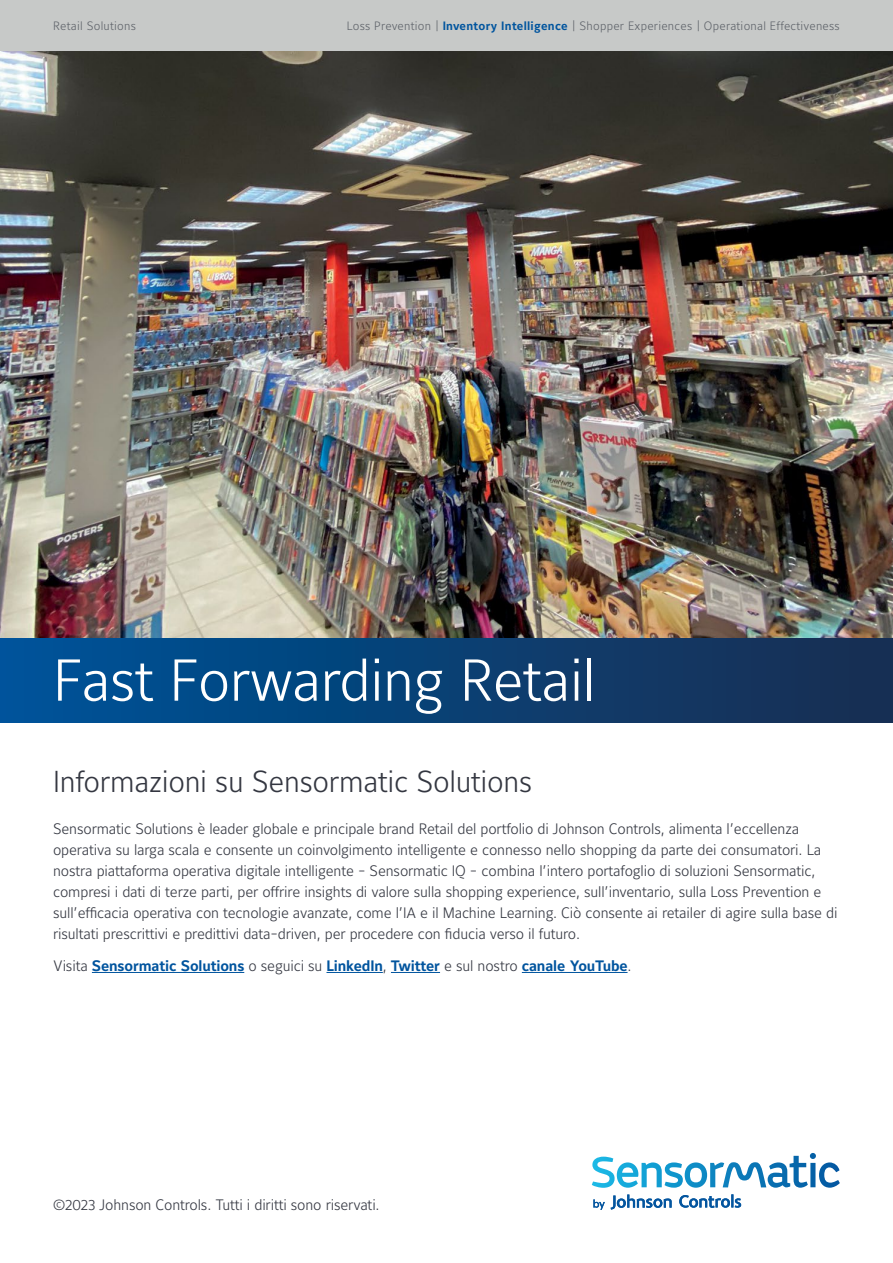
<style>
.page{position:relative;width:893px;height:1263px;background:#fff}
.page>*{position:absolute;margin:0;border:0;box-sizing:border-box;transform-origin:0 0}
.t1{font:300 58.5px "Maurea Jci Lf ML";letter-spacing:-.01em;color:#fff}
.t2{font:300 30px "Maurea Jci Lf ML";letter-spacing:-.01em;color:#343741}
.t3{font:300 15px/21px "Maurea Jci Lf ML";letter-spacing:-.01em;color:#343741}
.t4{font:700 15px "Maurea Jci Lf ML";letter-spacing:-.01em;color:#00549e}
.t5{font:300 12px "Maurea Jci Lf ML";letter-spacing:.02em;color:#5f636a}
.s1{font-weight:700;color:#00549e}
.s2{font-weight:300;color:#343741}
</style>
<div class="page">
<svg style="left:592px;top:1153px;width:248px;height:35px"></svg>
<svg style="left:679px;top:1194px;width:62px;height:14px"></svg>
<svg style="left:611px;top:1194px;width:61px;height:16px"></svg>
<svg style="left:593px;top:1199px;width:12px;height:11px"></svg>
<div style="left:0;top:638px;width:893px;height:85px;background:linear-gradient(to right,#00539a,#192e50)"></div>
<div style="left:0;top:0;width:893px;height:51px;background:#c7c9c8"></div>
<img style="left:0;top:51px;width:893px;height:587px">
<hr style="left:92px;top:972px;width:152px;height:1px;background:#00549e">
<hr style="left:326px;top:972px;width:57px;height:1px;background:#00549e">
<hr style="left:391px;top:972px;width:49px;height:1px;background:#00549e">
<hr style="left:522px;top:972px;width:105px;height:1px;background:#00549e">
<p class="t5" style="left:53px;top:19px;width:84px">Retail Solutions</p>
<p class="t5" style="left:347px;top:19px;width:494px">Loss Prevention | <span class="s1">Inventory Intelligence</span> | Shopper Experiences | Operational Effectiveness</p>
<p class="t1" style="left:53px;top:644px;width:544px">Fast Forwarding Retail</p>
<p class="t2" style="left:53px;top:763px;width:481px">Informazioni su Sensormatic Solutions</p>
<p class="t3" style="left:53px;top:818px;width:786px">Sensormatic Solutions è leader globale e principale brand Retail del portfolio di Johnson Controls, alimenta l’eccellenza operativa su larga scala e consente un coinvolgimento intelligente e connesso nello shopping da parte dei consumatori. La nostra piattaforma operativa digitale intelligente - Sensormatic IQ - combina l’intero portafoglio di soluzioni Sensormatic, compresi i dati di terze parti, per offrire insights di valore sulla shopping experience, sull’inventario, sulla Loss Prevention e sull’efficacia operativa con tecnologie avanzate, come l’IA e il Machine Learning. Ciò consente ai retailer di agire sulla base di risultati prescrittivi e predittivi data-driven, per procedere con fiducia verso il futuro.</p>
<p class="t4" style="left:53px;top:957px;width:580px"><span class="s2">Visita</span> Sensormatic Solutions <span class="s2">o seguici su</span> LinkedIn<span class="s2">,</span> Twitter <span class="s2">e sul nostro</span> canale YouTube<span class="s2">.</span></p>
<p class="t3" style="left:53px;top:1194px;width:328px">©2023 Johnson Controls. Tutti i diritti sono riservati.</p>
</div>
